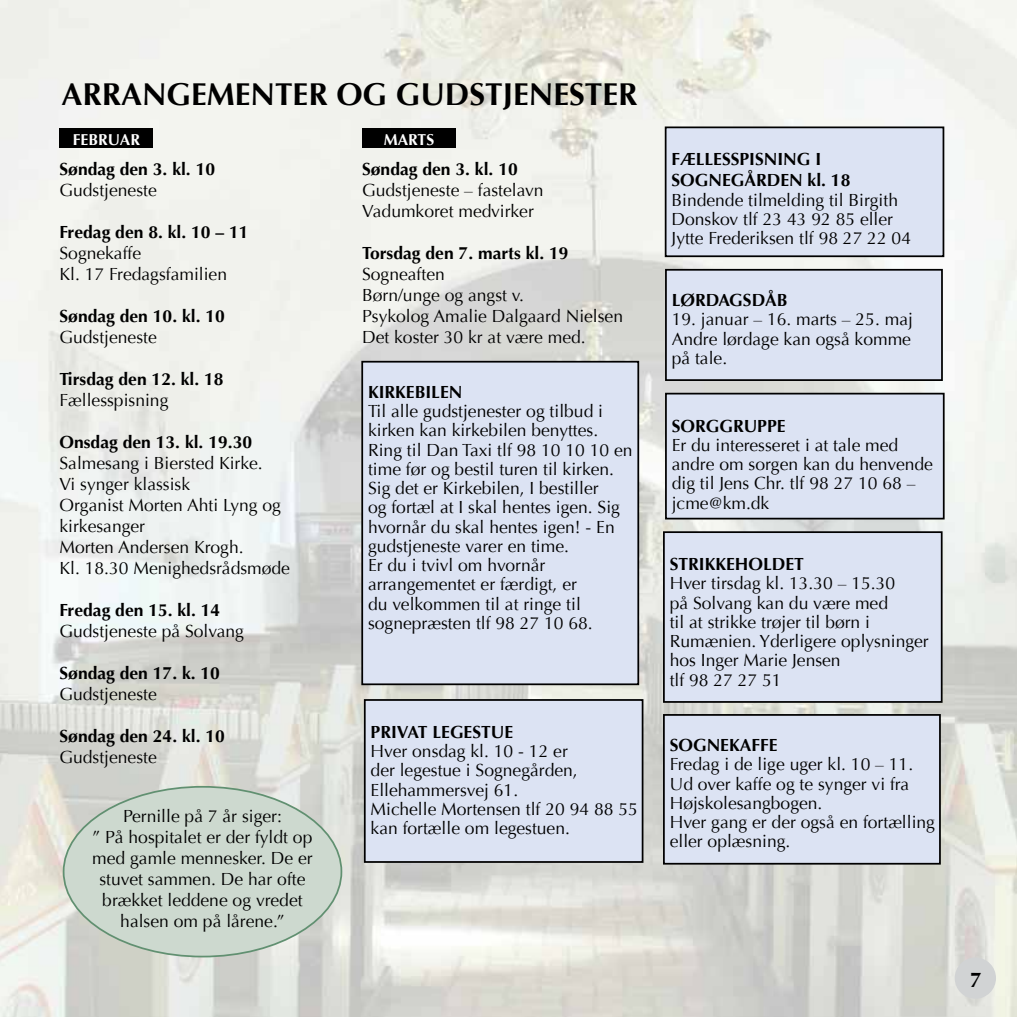
<style>
.page{position:relative;width:1017px;height:1017px;background:#fff}
.page>*{position:absolute;margin:0;border:0;box-sizing:border-box;transform-origin:0 0}
.t1{font:700 31.5px "Optima";color:#000}
.t2{font:700 21px "Optima";color:#000}
.t3{font:17.5px/19.2px "Optima";color:#000}
.t4{font:700 17.5px/21px "Optima";color:#000}
.t5{font:700 15.75px "Optima";color:#fff}
</style>
<div class="page">
<img style="left:0;top:0;width:1017px;height:1017px">
<div style="left:955px;top:957px;width:41px;height:42px;background:#d1d3d4;border-radius:50%"></div>
<div style="left:362px;top:128px;width:94px;height:20px;background:#000"></div>
<div style="left:60px;top:128px;width:93px;height:20px;background:#000"></div>
<div style="left:666px;top:127px;width:277px;height:129px;background:#dce3f3"></div>
<div style="left:665px;top:126px;width:279px;height:131px;border:2px solid #000"></div>
<div style="left:666px;top:270px;width:276px;height:110px;background:#dce3f3"></div>
<div style="left:665px;top:269px;width:278px;height:112px;border:2px solid #000"></div>
<div style="left:666px;top:394px;width:278px;height:125px;background:#dce3f3"></div>
<div style="left:665px;top:393px;width:280px;height:126px;border:2px solid #000"></div>
<div style="left:64px;top:787px;width:277px;height:170px;background:#cdd9cf;border-radius:50%"></div>
<div style="left:664px;top:532px;width:278px;height:170px;background:#dce3f3"></div>
<div style="left:663px;top:531px;width:280px;height:172px;border:2px solid #000"></div>
<div style="left:362px;top:362px;width:276px;height:322px;background:#dce3f3"></div>
<div style="left:361px;top:361px;width:278px;height:324px;border:2px solid #000"></div>
<div style="left:365px;top:700px;width:278px;height:162px;background:#dce3f3"></div>
<div style="left:364px;top:699px;width:279px;height:164px;border:2px solid #000"></div>
<div style="left:664px;top:715px;width:276px;height:149px;background:#dce3f3"></div>
<div style="left:663px;top:714px;width:278px;height:151px;border:2px solid #000"></div>
<h1 class="t1" style="left:62px;top:76px;width:577px">ARRANGEMENTER OG GUDSTJENESTER</h1>
<p class="t5" style="left:73px;top:131px;width:69px">FEBRUAR</p>
<p class="t5" style="left:384px;top:131px;width:52px">MARTS</p>
<p class="t4" style="left:60px;top:159px;width:157px">Søndag den 3. kl. 10</p>
<p class="t3" style="left:60px;top:181px;width:99px">Gudstjeneste</p>
<p class="t4" style="left:60px;top:222px;width:191px">Fredag den 8. kl. 10 – 11</p>
<p class="t3" style="left:60px;top:243px;width:169px;line-height:21px">Sognekaffe<br>Kl. 17 Fredagsfamilien</p>
<p class="t4" style="left:60px;top:306px;width:167px">Søndag den 10. kl. 10</p>
<p class="t3" style="left:60px;top:328px;width:99px">Gudstjeneste</p>
<p class="t4" style="left:60px;top:369px;width:166px">Tirsdag den 12. kl. 18</p>
<p class="t3" style="left:60px;top:391px;width:110px">Fællesspisning</p>
<p class="t4" style="left:60px;top:432px;width:194px">Onsdag den 13. kl. 19.30</p>
<p class="t3" style="left:60px;top:453px;width:232px;line-height:21px">Salmesang i Biersted Kirke.<br>Vi synger klassisk<br>Organist Morten Ahti Lyng og kirkesanger<br>Morten Andersen Krogh.<br>Kl. 18.30 Menighedsrådsmøde</p>
<p class="t4" style="left:60px;top:599px;width:162px">Fredag den 15. kl. 14</p>
<p class="t3" style="left:60px;top:621px;width:186px">Gudstjeneste på Solvang</p>
<p class="t4" style="left:60px;top:662px;width:162px">Søndag den 17. k. 10</p>
<p class="t3" style="left:60px;top:684px;width:99px">Gudstjeneste</p>
<p class="t4" style="left:60px;top:725px;width:167px">Søndag den 24. kl. 10</p>
<p class="t3" style="left:60px;top:747px;width:99px">Gudstjeneste</p>
<p class="t3" style="left:92px;top:806px;width:222px;line-height:21px;text-align:center">Pernille på 7 år siger:<br>” På hospitalet er der fyldt op med gamle mennesker. De er stuvet sammen. De har ofte brækket leddene og vredet halsen om på lårene.”</p>
<p class="t4" style="left:362px;top:159px;width:157px">Søndag den 3. kl. 10</p>
<p class="t3" style="left:362px;top:180px;width:183px;line-height:21px">Gudstjeneste – fastelavn<br>Vadumkoret medvirker</p>
<p class="t4" style="left:362px;top:243px;width:208px">Torsdag den 7. marts kl. 19</p>
<p class="t3" style="left:362px;top:264px;width:262px;line-height:21px">Sogneaften<br>Børn/unge og angst v.<br>Psykolog Amalie Dalgaard Nielsen<br>Det koster 30 kr at være med.</p>
<p class="t4" style="left:368px;top:382px;width:21px">Kirkebilen</p>
<p class="t3" style="left:368px;top:402px;width:266px">Til alle gudstjenester og tilbud i kirken kan kirkebilen benyttes.<br>Ring til Dan Taxi tlf 98 10 10 10 en time før og bestil turen til kirken.<br>Sig det er Kirkebilen, I bestiller<br>og fortæl at I skal hentes igen. Sig hvornår du skal hentes igen! - En gudstjeneste varer en time.<br>Er du i tvivl om hvornår arrangementet er færdigt, er<br>du velkommen til at ringe til sognepræsten tlf 98 27 10 68.</p>
<p class="t4" style="left:671px;top:149px;width:180px">FÆLLESSPISNING I<br>SOGNEGÅRDEN kl. 18</p>
<p class="t3" style="left:671px;top:190px;width:241px">Bindende tilmelding til Birgith<br>Donskov tlf 23 43 92 85 eller<br>Jytte Frederiksen tlf 98 27 22 04</p>
<p class="t4" style="left:672px;top:290px;width:22px">Lørdagsdåb</p>
<p class="t3" style="left:672px;top:310px;width:243px;text-align:justify">19. januar – 16. marts – 25. maj Andre lørdage kan også komme på tale.</p>
<p class="t4" style="left:672px;top:415px;width:115px">SORGGRUPPE</p>
<p class="t3" style="left:672px;top:436px;width:263px">Er du interesseret i at tale med andre om sorgen kan du henvende dig til Jens Chr. tlf 98 27 10 68 – jcme@km.dk</p>
<p class="t4" style="left:670px;top:554px;width:21px">Strikkeholdet</p>
<p class="t3" style="left:670px;top:574px;width:261px">Hver tirsdag kl. 13.30 – 15.30<br>på Solvang kan du være med<br>til at strikke trøjer til børn i<br>Rumænien. Yderligere oplysninger hos Inger Marie Jensen<br>tlf 98 27 27 51</p>
<p class="t4" style="left:371px;top:722px;width:20px">Privat</p>
<p class="t4" style="left:433px;top:722px;width:11px">legestue</p>
<p class="t3" style="left:371px;top:742px;width:269px">Hver onsdag kl. 10 - 12 er<br>der legestue i Sognegården,<br>Ellehammersvej 61.<br>Michelle Mortensen tlf 20 94 88 55 kan fortælle om legestuen.</p>
<p class="t4" style="left:670px;top:735px;width:109px">SOGNEKAFFE</p>
<p class="t3" style="left:670px;top:755px;width:267px">Fredag i de lige uger kl. 10 – 11.<br>Ud over kaffe og te synger vi fra<br>Højskolesangbogen.<br>Hver gang er der også en fortælling eller oplæsning.</p>
<p class="t2" style="left:970px;top:967px;width:13px">7</p>
</div>
